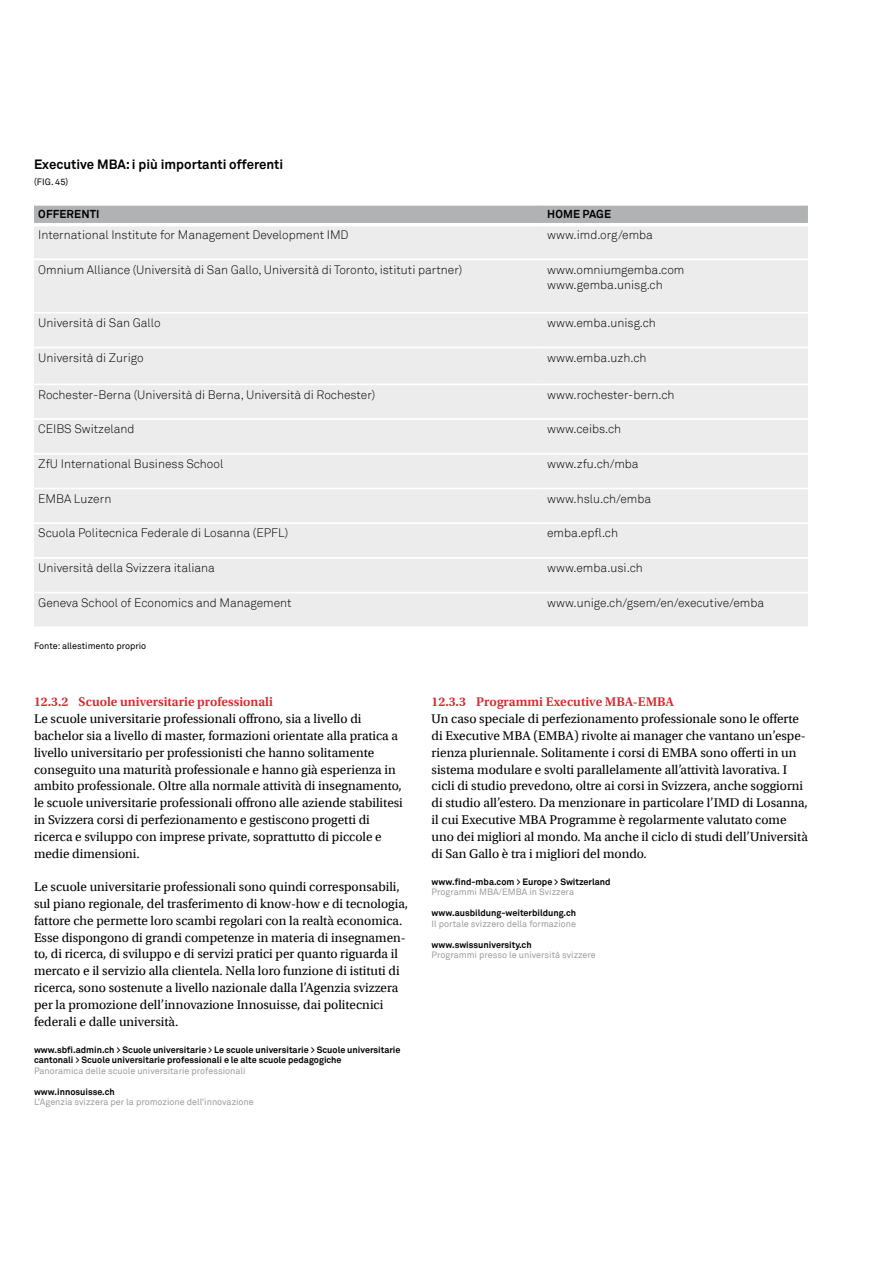
<style>
.page{position:relative;width:893px;height:1263px;background:#fff}
.page>*{position:absolute;margin:0;border:0;box-sizing:border-box;transform-origin:0 0}
.t1{font:13.2px/16.8px "Utopia S GE Regular";color:#000}
.t2{font:13.2px "Utopia S GE Semibold";color:#d7282f}
.t3{font:13.2px "Akkurat S GE Bold";color:#000}
.t4{font:12px/15px "Akkurat S GE Light";color:#000}
.t5{font:11.25px "Akkurat S GE Bold";letter-spacing:.01em;color:#000}
.t6{font:9px/10.5px "Akkurat S GE Bold";color:#000}
.t7{font:9px "Akkurat S GE Regular";color:#9c9c9d}
.t8{font:9px "Akkurat S GE Regular";color:#000}
</style>
<div class="page">
<div style="left:34px;top:206px;width:774px;height:17px;background:#b1b2b3"></div>
<div style="left:34px;top:226px;width:774px;height:400px;background:#ececec"></div>
<svg style="left:34px;top:205px;width:509px;height:1px"></svg>
<svg style="left:543px;top:205px;width:265px;height:1px"></svg>
<hr style="left:34px;top:258px;width:509px;height:2px;background:#fff">
<hr style="left:543px;top:258px;width:265px;height:2px;background:#fff">
<hr style="left:34px;top:312px;width:509px;height:2px;background:#fff">
<hr style="left:543px;top:312px;width:265px;height:2px;background:#fff">
<hr style="left:34px;top:347px;width:509px;height:1px;background:#fff">
<hr style="left:543px;top:347px;width:265px;height:1px;background:#fff">
<hr style="left:34px;top:384px;width:509px;height:1px;background:#fff">
<hr style="left:543px;top:384px;width:265px;height:1px;background:#fff">
<hr style="left:34px;top:418px;width:509px;height:2px;background:#fff">
<hr style="left:543px;top:418px;width:265px;height:2px;background:#fff">
<hr style="left:34px;top:453px;width:509px;height:2px;background:#fff">
<hr style="left:543px;top:453px;width:265px;height:2px;background:#fff">
<hr style="left:34px;top:488px;width:509px;height:1px;background:#fff">
<hr style="left:34px;top:522px;width:509px;height:2px;background:#fff">
<hr style="left:34px;top:557px;width:509px;height:2px;background:#fff">
<hr style="left:34px;top:592px;width:509px;height:1px;background:#fff">
<hr style="left:543px;top:488px;width:265px;height:1px;background:#fff">
<hr style="left:543px;top:522px;width:265px;height:2px;background:#fff">
<hr style="left:543px;top:557px;width:265px;height:2px;background:#fff">
<hr style="left:543px;top:592px;width:265px;height:1px;background:#fff">
<p class="t3" style="left:34px;top:154px;width:251px">Executive MBA: i più importanti offerenti</p>
<p class="t8" style="left:34px;top:176px;width:36px">(FIG. 45)</p>
<p class="t5" style="left:38px;top:206px;width:63px">OFFERENTI</p>
<p class="t5" style="left:547px;top:206px;width:65px">HOME PAGE</p>
<p class="t4" style="left:38px;top:227px;width:312px">International Institute for Management Development IMD</p>
<p class="t4" style="left:547px;top:227px;width:107px">www.imd.org/emba</p>
<p class="t4" style="left:38px;top:261px;width:426px">Omnium Alliance (Università di San Gallo, Università di Toronto, istituti partner)</p>
<p class="t4" style="left:547px;top:261px;width:139px">www.omniumgemba.com www.gemba.unisg.ch</p>
<p class="t4" style="left:38px;top:315px;width:124px">Università di San Gallo</p>
<p class="t4" style="left:547px;top:315px;width:110px">www.emba.unisg.ch</p>
<p class="t4" style="left:38px;top:349px;width:107px">Università di Zurigo</p>
<p class="t4" style="left:547px;top:349px;width:101px">www.emba.uzh.ch</p>
<p class="t4" style="left:38px;top:386px;width:339px">Rochester-Berna (Università di Berna, Università di Rochester)</p>
<p class="t4" style="left:547px;top:386px;width:129px">www.rochester-bern.ch</p>
<p class="t4" style="left:38px;top:421px;width:98px">CEIBS Switzeland</p>
<p class="t4" style="left:547px;top:421px;width:76px">www.ceibs.ch</p>
<p class="t4" style="left:38px;top:456px;width:187px">ZfU International Business School</p>
<p class="t4" style="left:547px;top:456px;width:93px">www.zfu.ch/mba</p>
<p class="t4" style="left:38px;top:490px;width:75px">EMBA Luzern</p>
<p class="t4" style="left:547px;top:490px;width:105px">www.hslu.ch/emba</p>
<p class="t4" style="left:38px;top:525px;width:251px">Scuola Politecnica Federale di Losanna (EPFL)</p>
<p class="t4" style="left:547px;top:525px;width:72px">emba.epfl.ch</p>
<p class="t4" style="left:38px;top:560px;width:178px">Università della Svizzera italiana</p>
<p class="t4" style="left:547px;top:560px;width:97px">www.emba.usi.ch</p>
<p class="t4" style="left:38px;top:594px;width:255px">Geneva School of Economics and Management</p>
<p class="t4" style="left:547px;top:594px;width:218px">www.unige.ch/gsem/en/executive/emba</p>
<p class="t8" style="left:34px;top:640px;width:114px">Fonte: allestimento proprio</p>
<p class="t2" style="left:34px;top:692px;width:240px">12.3.2 Scuole universitarie professionali</p>
<p class="t1" style="left:34px;top:709px;width:370px">Le scuole universitarie professionali offrono, sia a livello di bachelor sia a livello di master, formazioni orientate alla pratica a livello universitario per professionisti che hanno solitamente conseguito una maturità professionale e hanno già esperienza in ambito professionale. Oltre alla normale attività di insegnamento, le scuole universitarie professionali offrono alle aziende stabilitesi in Svizzera corsi di perfezionamento e gestiscono progetti di ricerca e sviluppo con imprese private, soprattutto di piccole e medie dimensioni.</p>
<p class="t1" style="left:34px;top:878px;width:376px">Le scuole universitarie professionali sono quindi corresponsabili, sul piano regionale, del trasferimento di know-how e di tecnologia, fattore che permette loro scambi regolari con la realtà economica.<br>Esse dispongono di grandi competenze in materia di insegnamen&shy;to, di ricerca, di sviluppo e di servizi pratici per quanto riguarda il mercato e il servizio alla clientela. Nella loro funzione di istituti di ricerca, sono sostenute a livello nazionale dalla l’Agenzia svizzera per la promozione dell’innovazione Innosuisse, dai politecnici federali e dalle università.</p>
<p class="t6" style="left:34px;top:1044px;width:368px">www.sbfi.admin.ch &gt; Scuole universitarie &gt; Le scuole universitarie &gt; Scuole universitarie cantonali &gt; Scuole universitarie professionali e le alte scuole pedagogiche</p>
<p class="t7" style="left:34px;top:1064px;width:213px">Panoramica delle scuole universitarie professionali</p>
<p class="t6" style="left:34px;top:1086px;width:82px">www.innosuisse.ch</p>
<p class="t7" style="left:34px;top:1096px;width:221px">L’Agenzia svizzera per la promozione dell’innovazione</p>
<p class="t2" style="left:432px;top:692px;width:244px">12.3.3 Programmi Executive MBA-EMBA</p>
<p class="t1" style="left:432px;top:709px;width:378px">Un caso speciale di perfezionamento professionale sono le offerte di Executive MBA (EMBA) rivolte ai manager che vantano un’espe&shy;rienza pluriennale. Solitamente i corsi di EMBA sono offerti in un sistema modulare e svolti parallelamente all’attività lavorativa. I cicli di studio prevedono, oltre ai corsi in Svizzera, anche soggiorni di studio all’estero. Da menzionare in particolare l’IMD di Losanna, il cui Executive MBA Programme è regolarmente valutato come uno dei migliori al mondo. Ma anche il ciclo di studi dell’Università di San Gallo è tra i migliori del mondo.</p>
<p class="t6" style="left:432px;top:876px;width:181px">www.find-mba.com &gt; Europe &gt; Switzerland</p>
<p class="t7" style="left:432px;top:886px;width:144px">Programmi MBA/EMBA in Svizzera</p>
<p class="t6" style="left:432px;top:908px;width:146px">www.ausbildung-weiterbildung.ch</p>
<p class="t7" style="left:432px;top:917px;width:146px">Il portale svizzero della formazione</p>
<p class="t6" style="left:432px;top:939px;width:102px">www.swissuniversity.ch</p>
<p class="t7" style="left:432px;top:949px;width:166px">Programmi presso le università svizzere</p>
</div>
